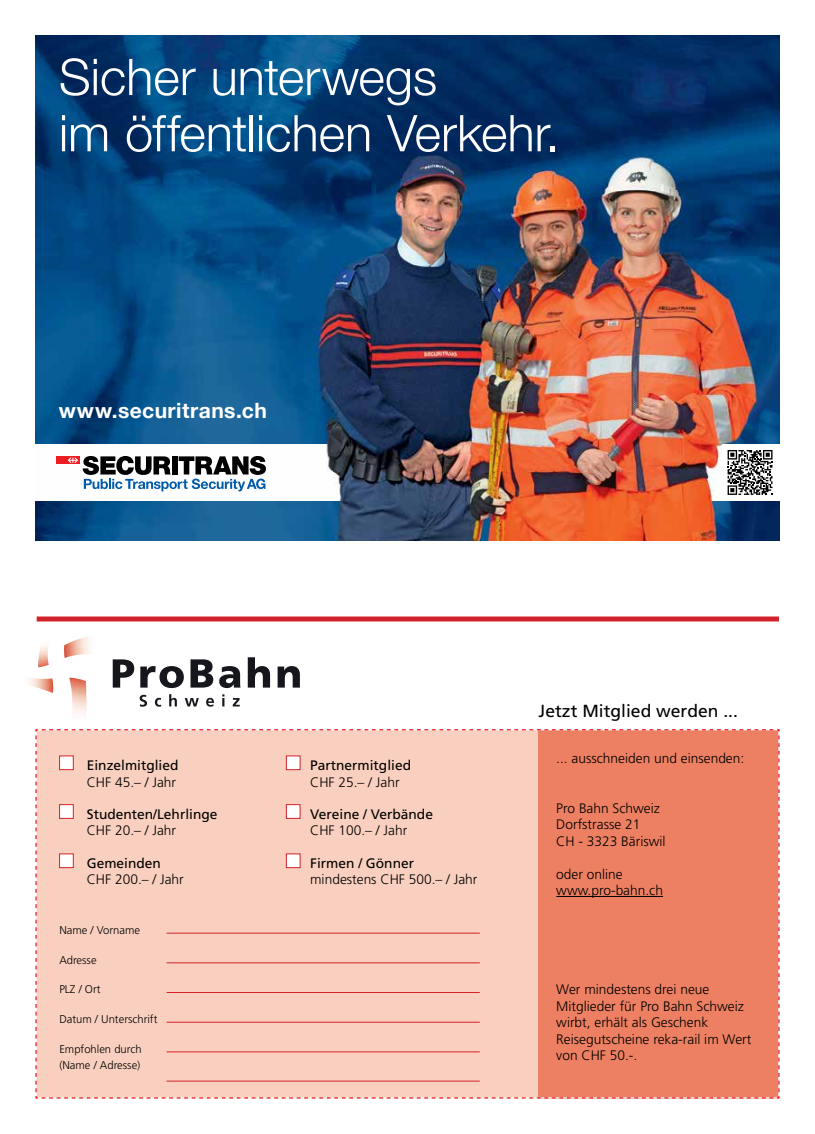
<style>
.page{position:relative;width:815px;height:1134px;background:#fff}
.page>*{position:absolute;margin:0;border:0;box-sizing:border-box;transform-origin:0 0}
.t1{font:300 50.62px/56.2px "Helvetica Neue";color:#fff}
.t2{font:700 21.12px "Helvetica Neue";letter-spacing:.02em;color:#fff}
.t3{font:17.5px "Frutiger";color:#000}
.t4{font:300 13.75px/16.5px "Frutiger";color:#000}
.t5{font:13.75px "Frutiger";color:#000}
.t6{font:300 11.25px/15.6px "Frutiger";color:#000}
</style>
<div class="page">
<img style="left:35px;top:35px;width:745px;height:505px">
<img style="left:35px;top:444px;width:745px;height:56px">
<div style="left:56px;top:456px;width:23px;height:8px;background:#ed1d24"></div>
<svg style="left:68px;top:456px;width:198px;height:35px"></svg>
<div style="left:722px;top:445px;width:56px;height:55px;background:#fff"></div>
<svg style="left:728px;top:450px;width:44px;height:45px"></svg>
<svg style="left:35px;top:729px;width:745px;height:370px;background:#f5b5a1"></svg>
<hr style="left:167px;top:1022px;width:313px;height:1px;background:#d2232a">
<hr style="left:167px;top:1051px;width:313px;height:1px;background:#d2232a">
<hr style="left:167px;top:992px;width:313px;height:1px;background:#d2232a">
<hr style="left:167px;top:962px;width:313px;height:1px;background:#d2232a">
<hr style="left:167px;top:933px;width:313px;height:1px;background:#d2232a">
<div style="left:37px;top:616px;width:742px;height:5px;background:#d2232a"></div>
<img style="left:38px;top:645px;width:11px;height:22px">
<img style="left:69px;top:677px;width:18px;height:38px">
<img style="left:29px;top:678px;width:25px;height:15px">
<img style="left:64px;top:637px;width:27px;height:21px">
<svg style="left:140px;top:694px;width:100px;height:13px"></svg>
<svg style="left:113px;top:657px;width:187px;height:31px"></svg>
<hr style="left:556px;top:896px;width:107px;height:1px;background:#000">
<hr style="left:167px;top:1081px;width:313px;height:1px;background:#d2232a">
<h1 class="t1" style="left:59px;top:48px;width:502px">Sicher unterwegs<br>im öffentlichen Verkehr.</h1>
<h2 class="t2" style="left:59px;top:397px;width:210px">www.securitrans.ch</h2>
<p class="t5" style="left:87px;top:757px;width:93px">Einzelmitglied</p>
<p class="t5" style="left:310px;top:757px;width:102px">Partnermitglied</p>
<p class="t4" style="left:87px;top:774px;width:91px">CHF 45.– / Jahr</p>
<p class="t4" style="left:310px;top:774px;width:91px">CHF 25.– / Jahr</p>
<p class="t5" style="left:87px;top:806px;width:132px">Studenten/Lehrlinge</p>
<p class="t5" style="left:310px;top:806px;width:124px">Vereine / Verbände</p>
<p class="t4" style="left:87px;top:823px;width:91px">CHF 20.– / Jahr</p>
<p class="t4" style="left:310px;top:823px;width:99px">CHF 100.– / Jahr</p>
<p class="t5" style="left:87px;top:855px;width:76px">Gemeinden</p>
<p class="t5" style="left:310px;top:855px;width:105px">Firmen / Gönner</p>
<p class="t4" style="left:87px;top:871px;width:99px">CHF 200.– / Jahr</p>
<p class="t4" style="left:310px;top:871px;width:169px">mindestens CHF 500.– / Jahr</p>
<p class="t6" style="left:59px;top:922px;width:82px">Name / Vorname</p>
<p class="t6" style="left:59px;top:952px;width:39px">Adresse</p>
<p class="t6" style="left:59px;top:982px;width:43px">PLZ / Ort</p>
<p class="t6" style="left:59px;top:1011px;width:100px">Datum / Unterschrift</p>
<p class="t6" style="left:59px;top:1041px;width:84px">Empfohlen durch (Name / Adresse)</p>
<p class="t3" style="left:539px;top:700px;width:201px">Jetzt Mitglied werden ...</p>
<p class="t4" style="left:556px;top:750px;width:190px">... ausschneiden und einsenden:</p>
<p class="t4" style="left:556px;top:800px;width:111px">Pro Bahn Schweiz<br>Dorfstrasse 21<br>CH - 3323 Bäriswil</p>
<p class="t4" style="left:556px;top:866px;width:108px">oder online www.pro-bahn.ch</p>
<p class="t4" style="left:556px;top:981px;width:197px">Wer mindestens drei neue<br>Mitglieder für Pro Bahn Schweiz wirbt, erhält als Geschenk<br>Reisegutscheine reka-rail im Wert von CHF 50.-.</p>
</div>
